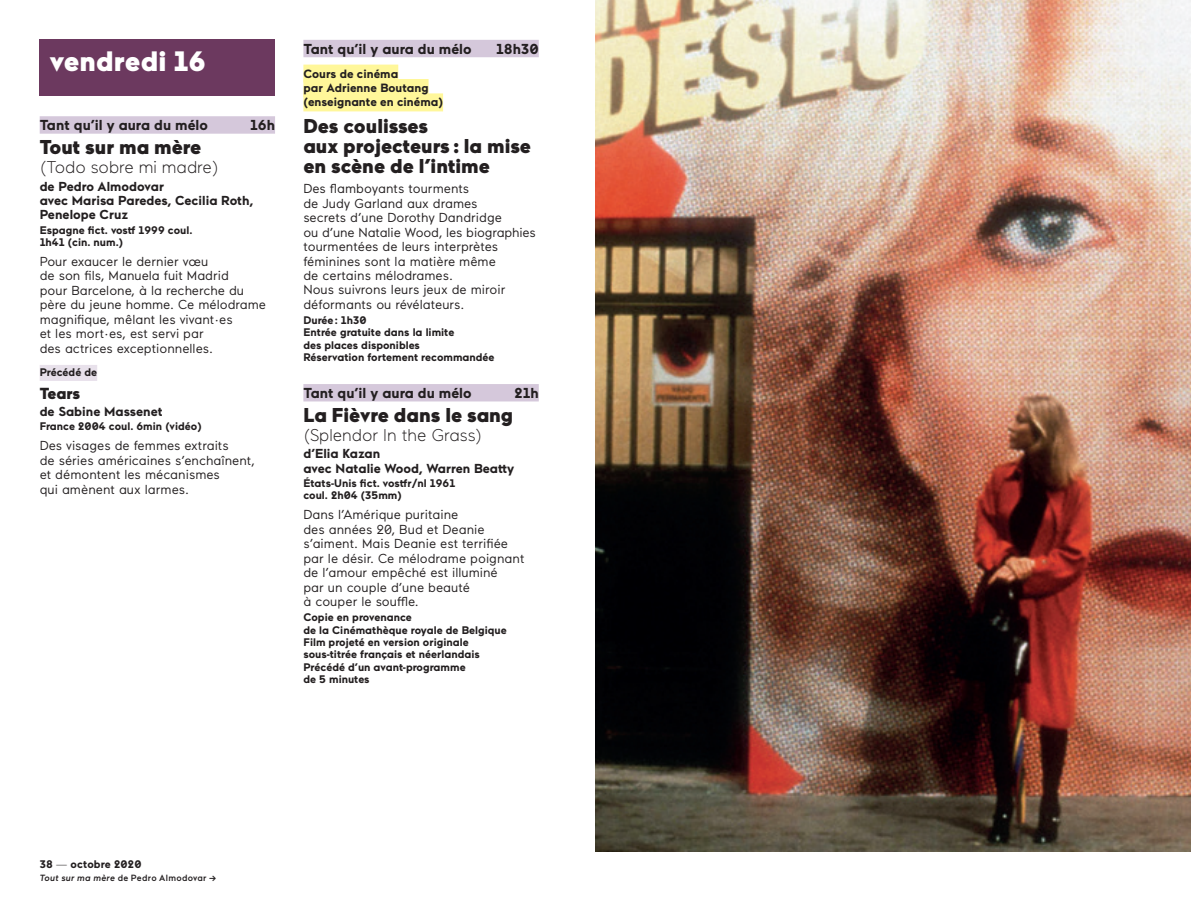
<style>
.page{position:relative;width:1191px;height:908px;background:#fff}
.page>*{position:absolute;margin:0;border:0;box-sizing:border-box;transform-origin:0 0}
.t1{font:900 28px "Maax";letter-spacing:.005em;color:#fff}
.t2{font:900 20px/20.4px "Maax";color:#231f20}
.t3{font:300 17px "Maax";color:#231f20}
.t4{font:900 16px "Maax";letter-spacing:-.01em;color:#231f20}
.t5{font:700 14.4px "Maax";color:#231f20}
.t6{font:13px/14.4px "Maax";color:#231f20}
.t7{font:700 13px/14.4px "Maax";color:#231f20}
.t8{font:700 12px/14.4px "Maax";color:#231f20}
.t9{font:700 11px/12.4px "Maax";color:#231f20}
.t10{font:500 9px "Maax";letter-spacing:.03em;color:#231f20}
.s1{font-weight:300}
.s2{font-style:italic}
</style>
<div class="page">
<div style="left:40px;top:40px;width:235px;height:56px;background:#6c395f"></div>
<div style="left:40px;top:116px;width:235px;height:18px;background:#d5c8db"></div>
<div style="left:40px;top:365px;width:57px;height:16px;background:#e8e1eb"></div>
<div style="left:303px;top:40px;width:236px;height:17px;background:#d5c8db"></div>
<div style="left:303px;top:65px;width:95px;height:18px;background:#fff79a"></div>
<div style="left:303px;top:79px;width:125px;height:18px;background:#fff79a"></div>
<div style="left:303px;top:93px;width:140px;height:18px;background:#fff79a"></div>
<div style="left:303px;top:384px;width:236px;height:17px;background:#d5c8db"></div>
<img style="left:595px;top:0;width:596px;height:850px">
<h1 class="t1" style="left:50px;top:42px;width:157px">vendredi 16</h1>
<p class="t5" style="left:40px;top:115px;width:170px">Tant qu’il y aura du mélo</p>
<p class="t5" style="left:250px;top:115px;width:26px">16h</p>
<h2 class="t2" style="left:40px;top:136px;width:163px">Tout sur ma mère</h2>
<h3 class="t3" style="left:40px;top:156px;width:181px">(Todo sobre mi madre)</h3>
<p class="t7" style="left:40px;top:178px;width:215px">de Pedro Almodovar<br>avec Marisa Paredes, Cecilia Roth,<br>Penelope Cruz</p>
<p class="t9" style="left:40px;top:223px;width:154px">Espagne fict. vostf 1999 coul.<br>1h41 (cin. num.)</p>
<p class="t6" style="left:40px;top:253px;width:228px">Pour exaucer le dernier vœu<br>de son fils, Manuela fuit Madrid<br>pour Barcelone, à la recherche du père du jeune homme. Ce mélodrame magnifique, mêlant les vivant·es<br>et les mort·es, est servi par<br>des actrices exceptionnelles.</p>
<p class="t9" style="left:40px;top:365px;width:59px">Précédé de</p>
<p class="t4" style="left:40px;top:382px;width:42px">Tears</p>
<p class="t7" style="left:40px;top:403px;width:124px">de Sabine Massenet</p>
<p class="t9" style="left:40px;top:419px;width:163px">France 2004 coul. 6min (vidéo)</p>
<p class="t6" style="left:40px;top:437px;width:217px">Des visages de femmes extraits<br>de séries américaines s’enchaînent, et démontent les mécanismes<br>qui amènent aux larmes.</p>
<p class="t5" style="left:303px;top:39px;width:170px">Tant qu’il y aura du mélo</p>
<p class="t5" style="left:496px;top:39px;width:44px">18h30</p>
<p class="t8" style="left:303px;top:66px;width:141px">Cours de cinéma<br>par Adrienne Boutang (enseignante en cinéma)</p>
<h2 class="t2" style="left:303px;top:114px;width:229px">Des coulisses<br>aux projecteurs : la mise en scène de l’intime</h2>
<p class="t6" style="left:303px;top:181px;width:234px">Des flamboyants tourments<br>de Judy Garland aux drames<br>secrets d’une Dorothy Dandridge<br>ou d’une Natalie Wood, les biographies tourmentées de leurs interprètes féminines sont la matière même<br>de certains mélodrames.<br>Nous suivrons leurs jeux de miroir déformants ou révélateurs.</p>
<p class="t9" style="left:303px;top:313px;width:193px">Durée : 1h30<br>Entrée gratuite dans la limite<br>des places disponibles<br>Réservation fortement recommandée</p>
<p class="t5" style="left:303px;top:383px;width:170px">Tant qu’il y aura du mélo</p>
<p class="t5" style="left:514px;top:383px;width:26px">21h</p>
<h2 class="t2" style="left:303px;top:404px;width:211px">La Fièvre dans le sang</h2>
<h3 class="t3" style="left:303px;top:424px;width:180px">(Splendor In the Grass)</h3>
<p class="t7" style="left:303px;top:446px;width:212px">d’Elia Kazan<br>avec Natalie Wood, Warren Beatty</p>
<p class="t9" style="left:303px;top:476px;width:153px">États-Unis fict. vostfr/nl 1961 coul. 2h04 (35mm)</p>
<p class="t6" style="left:303px;top:507px;width:222px">Dans l’Amérique puritaine<br>des années 20, Bud et Deanie s’aiment. Mais Deanie est terrifiée par le désir. Ce mélodrame poignant de l’amour empêché est illuminé<br>par un couple d’une beauté<br>à couper le souffle.</p>
<p class="t9" style="left:303px;top:610px;width:205px">Copie en provenance<br>de la Cinémathèque royale de Belgique<br>Film projeté en version originale sous-titrée français et néerlandais<br>Précédé d’un avant-programme<br>de 5 minutes</p>
<p class="t9" style="left:40px;top:857px;width:103px">38 <span class="s1">—</span> octobre 2020</p>
<p class="t10" style="left:40px;top:871px;width:178px"><span class="s2">Tout sur ma mère</span> de Pedro Almodovar →</p>
</div>
